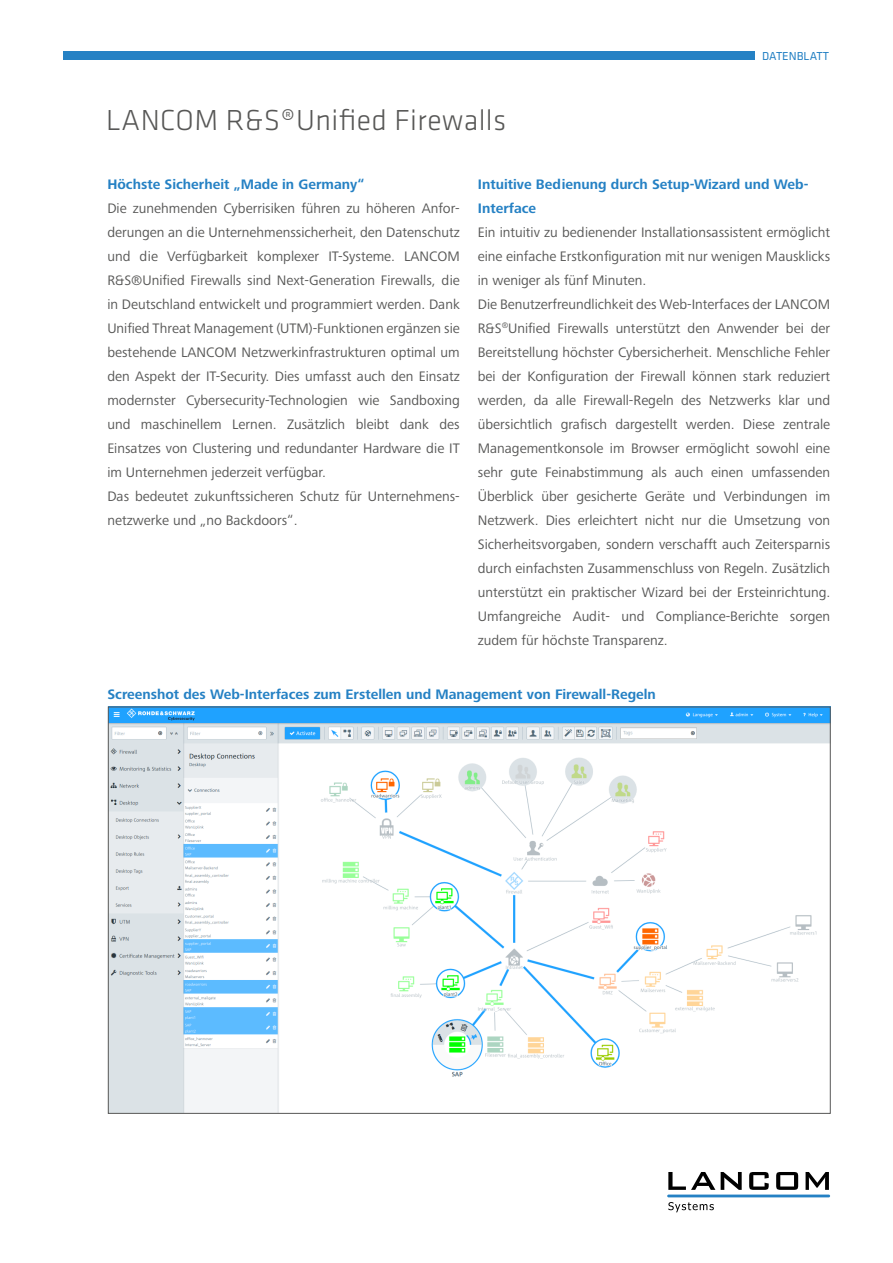
<style>
.page{position:relative;width:893px;height:1263px;background:#fff}
.page>*{position:absolute;margin:0;border:0;box-sizing:border-box;transform-origin:0 0}
.t1{font:300 30px "Klavika Basic";letter-spacing:.015em;color:#575756}
.t2{font:14.25px/24px "Frutiger Next Pro";color:#575756}
.t3{font:700 14.25px/24px "Frutiger Next Pro";color:#2581c4}
.t4{font:12px "Klavika Basic";color:#2581c4}
</style>
<div class="page">
<svg style="left:668px;top:1172px;width:47px;height:18px"></svg>
<svg style="left:721px;top:1172px;width:21px;height:18px"></svg>
<svg style="left:749px;top:1172px;width:20px;height:18px"></svg>
<svg style="left:776px;top:1172px;width:22px;height:18px"></svg>
<svg style="left:806px;top:1172px;width:23px;height:18px"></svg>
<svg style="left:668px;top:1202px;width:46px;height:10px"></svg>
<hr style="left:667px;top:1194px;width:163px;height:3px;background:#2581c4">
<div style="left:64px;top:51px;width:691px;height:9px;background:#2581c4"></div>
<img style="left:110px;top:709px;width:718px;height:402px">
<h1 class="t1" style="left:106px;top:102px;width:401px">LANCOM R&amp;S®Unified Firewalls</h1>
<p class="t4" style="left:762px;top:48px;width:68px">DATENBLATT</p>
<p class="t3" style="left:107px;top:172px;width:259px">Höchste Sicherheit „Made in Germany“</p>
<p class="t2" style="left:107px;top:196px;width:354px">Die zunehmenden Cyberrisiken führen zu höheren Anfor&shy;derungen an die Unternehmenssicherheit, den Datenschutz und die Verfügbarkeit komplexer IT-Systeme. LANCOM R&amp;S®Unified Firewalls sind Next-Generation Firewalls, die in Deutschland entwickelt und programmiert werden. Dank Unified Threat Management (UTM)-Funktionen ergänzen sie bestehende LANCOM Netzwerkinfrastrukturen optimal um den Aspekt der IT-Security. Dies umfasst auch den Einsatz modernster Cybersecurity-Technologien wie Sandboxing und maschinellem Lernen. Zusätzlich bleibt dank des Einsatzes von Clustering und redundanter Hardware die IT im Unternehmen jederzeit verfügbar.<br>Das bedeutet zukunftssicheren Schutz für Unternehmens&shy;netzwerke und „no Backdoors“.</p>
<p class="t3" style="left:478px;top:172px;width:332px">Intuitive Bedienung durch Setup-Wizard und Web-<br>Interface</p>
<p class="t2" style="left:478px;top:220px;width:354px">Ein intuitiv zu bedienender Installationsassistent ermöglicht eine einfache Erstkonfiguration mit nur wenigen Mausklicks in weniger als fünf Minuten.<br>Die Benutzerfreundlichkeit des Web-Interfaces der LANCOM R&amp;S<sup>®</sup>Unified Firewalls unterstützt den Anwender bei der Bereitstellung höchster Cybersicherheit. Menschliche Fehler bei der Konfiguration der Firewall können stark reduziert werden, da alle Firewall-Regeln des Netzwerks klar und übersichtlich grafisch dargestellt werden. Diese zentrale Managementkonsole im Browser ermöglicht sowohl eine sehr gute Feinabstimmung als auch einen umfassenden Überblick über gesicherte Geräte und Verbindungen im Netzwerk. Dies erleichtert nicht nur die Umsetzung von Sicherheitsvorgaben, sondern verschafft auch Zeitersparnis durch einfachsten Zusammenschluss von Regeln. Zusätzlich unterstützt ein praktischer Wizard bei der Ersteinrichtung.<br>Umfangreiche Audit- und Compliance-Berichte sorgen zudem für höchste Transparenz.</p>
<p class="t3" style="left:107px;top:682px;width:550px">Screenshot des Web-Interfaces zum Erstellen und Management von Firewall-Regeln</p>
</div>
